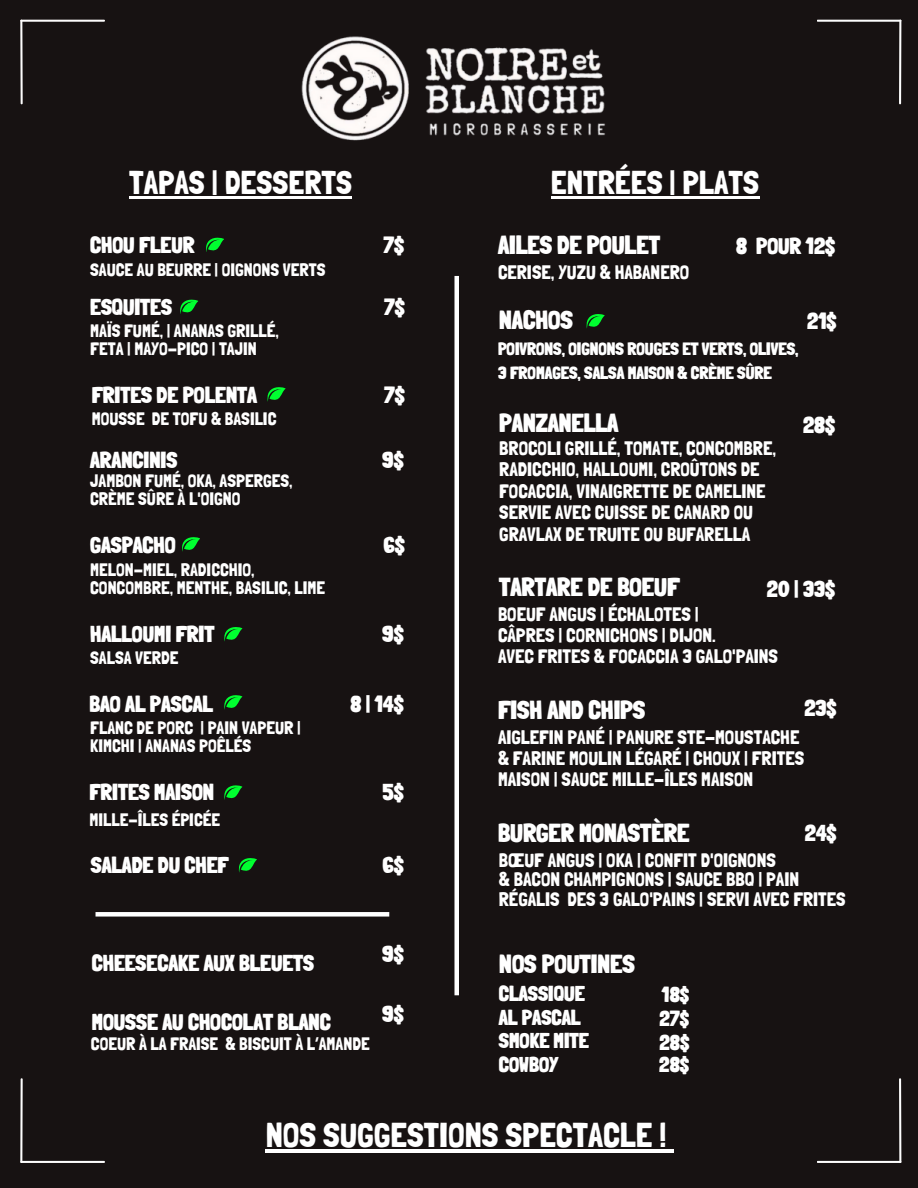
<style>
.page{position:relative;width:918px;height:1188px;background:#171212}
.page>*{position:absolute;margin:0;border:0;box-sizing:border-box;transform-origin:0 0}
.t1{font:34.5px "Londrina Solid";color:#fff}
.t2{font:33px "Londrina Solid";color:#fff}
.t3{font:900 25.5px "Londrina Solid";color:#fff}
.t4{font:900 22.5px "Londrina Solid";color:#fff}
.t5{font:900 21px/23.7px "Londrina Solid";color:#fff}
.t6{font:19.5px/21.3px "Londrina Solid";color:#fff}
.t7{font:18px/18px "Londrina Solid";color:#fff}
.t8{font:900 17.4px "Londrina Solid";color:#fff}
</style>
<div class="page">
<svg style="left:267px;top:387px;width:18px;height:15px"></svg>
<div style="left:454px;top:276px;width:5px;height:719px;background:#fff"></div>
<hr style="left:817px;top:20px;width:84px;height:2px;background:#fff">
<hr style="left:899px;top:20px;width:2px;height:84px;background:#fff">
<hr style="left:21px;top:20px;width:84px;height:2px;background:#fffefe">
<hr style="left:21px;top:20px;width:2px;height:84px;background:#fffefe">
<hr style="left:21px;top:1161px;width:84px;height:2px;background:#fff">
<hr style="left:21px;top:1079px;width:2px;height:84px;background:#fff">
<svg style="left:182px;top:537px;width:18px;height:15px"></svg>
<svg style="left:224px;top:695px;width:18px;height:15px"></svg>
<svg style="left:224px;top:785px;width:18px;height:15px"></svg>
<svg style="left:239px;top:858px;width:18px;height:15px"></svg>
<svg style="left:586px;top:314px;width:18px;height:15px"></svg>
<svg style="left:224px;top:627px;width:18px;height:15px"></svg>
<hr style="left:551px;top:197px;width:208px;height:2px;background:#fff">
<img style="left:301px;top:36px;width:304px;height:105px">
<hr style="left:129px;top:197px;width:223px;height:2px;background:#fff">
<svg style="left:180px;top:299px;width:18px;height:15px"></svg>
<svg style="left:206px;top:237px;width:18px;height:15px"></svg>
<div style="left:96px;top:912px;width:293px;height:5px;background:#fff"></div>
<hr style="left:817px;top:1161px;width:84px;height:2px;background:#fff">
<hr style="left:899px;top:1079px;width:2px;height:84px;background:#fff">
<hr style="left:266px;top:1149px;width:401px;height:3px;background:#fff">
<svg style="left:667px;top:1149px;width:7px;height:3px"></svg>
<h4 class="t2" style="left:129px;top:163px;width:224px">TAPAS | DESSERTS</h4>
<h1 class="t4" style="left:90px;top:232px;width:106px">CHOU FLEUR</h1>
<h4 class="t4" style="left:383px;top:232px;width:22px">7$</h4>
<h3 class="t2" style="left:551px;top:163px;width:210px">ENTRÉES | PLATS</h3>
<h3 class="t3" style="left:498px;top:230px;width:163px">AILES DE POULET</h3>
<h3 class="t4" style="left:736px;top:233px;width:101px">8 POUR 12$</h3>
<p class="t7" style="left:90px;top:261px;width:237px">SAUCE AU BEURRE | OIGNONS VERTS</p>
<p class="t6" style="left:498px;top:262px;width:193px">CERISE, YUZU &amp; HABANERO</p>
<h3 class="t4" style="left:90px;top:294px;width:83px">ESQUITES</h3>
<h1 class="t7" style="left:90px;top:322px;width:190px">MAÏS FUMÉ, | ANANAS GRILLÉ,<br>FETA | MAYO-PICO | TAJIN</h1>
<h3 class="t4" style="left:384px;top:294px;width:22px">7$</h3>
<p class="t3" style="left:499px;top:305px;width:75px">NACHOS</p>
<h3 class="t8" style="left:498px;top:339px;width:302px">POIVRONS, OIGNONS ROUGES ET VERTS, OLIVES,</h3>
<h4 class="t8" style="left:498px;top:363px;width:275px">3 FROMAGES, SALSA MAISON &amp; CRÈME SÛRE</h4>
<p class="t4" style="left:807px;top:308px;width:31px">21$</p>
<h3 class="t4" style="left:92px;top:381px;width:167px">FRITES DE POLENTA</h3>
<p class="t7" style="left:92px;top:409px;width:186px">MOUSSE DE TOFU &amp; BASILIC</p>
<p class="t4" style="left:90px;top:447px;width:89px">ARANCINIS</p>
<h4 class="t7" style="left:90px;top:472px;width:204px">JAMBON FUMÉ, OKA, ASPERGES,<br>CRÈME SÛRE À L'OIGNO</h4>
<p class="t4" style="left:90px;top:532px;width:87px">GASPACHO</p>
<h4 class="t7" style="left:90px;top:561px;width:236px">MELON-MIEL, RADICCHIO,<br>CONCOMBRE, MENTHE, BASILIC, LIME</h4>
<h3 class="t4" style="left:90px;top:621px;width:126px">HALLOUMI FRIT</h3>
<h3 class="t7" style="left:90px;top:649px;width:90px">SALSA VERDE</h3>
<p class="t4" style="left:89px;top:691px;width:125px">BAO AL PASCAL</p>
<h4 class="t7" style="left:90px;top:719px;width:212px">FLANC DE PORC | PAIN VAPEUR |<br>KIMCHI | ANANAS POÊLÉS</h4>
<h3 class="t4" style="left:89px;top:779px;width:126px">FRITES MAISON</h3>
<h3 class="t7" style="left:89px;top:810px;width:132px">MILLE-ÎLES ÉPICÉE</h3>
<h3 class="t4" style="left:91px;top:852px;width:139px">SALADE DU CHEF</h3>
<h3 class="t4" style="left:384px;top:381px;width:22px">7$</h3>
<p class="t4" style="left:382px;top:447px;width:23px">9$</p>
<h4 class="t4" style="left:383px;top:532px;width:23px">6$</h4>
<h3 class="t4" style="left:382px;top:621px;width:23px">9$</h3>
<h3 class="t4" style="left:350px;top:691px;width:55px">8 | 14$</h3>
<p class="t4" style="left:382px;top:779px;width:23px">5$</p>
<h4 class="t4" style="left:382px;top:852px;width:23px">6$</h4>
<h3 class="t4" style="left:92px;top:949px;width:224px">CHEESECAKE AUX BLEUETS</h3>
<h2 class="t4" style="left:382px;top:940px;width:23px">9$</h2>
<h3 class="t4" style="left:92px;top:1009px;width:240px">MOUSSE AU CHOCOLAT BLANC</h3>
<h4 class="t4" style="left:382px;top:1001px;width:23px">9$</h4>
<h2 class="t7" style="left:91px;top:1035px;width:280px">COEUR À LA FRAISE &amp; BISCUIT À L’AMANDE</h2>
<h4 class="t3" style="left:499px;top:408px;width:121px">PANZANELLA</h4>
<h3 class="t6" style="left:499px;top:437px;width:278px">BROCOLI GRILLÉ, TOMATE, CONCOMBRE, RADICCHIO, HALLOUMI, CROÛTONS DE FOCACCIA, VINAIGRETTE DE CAMELINE SERVIE AVEC CUISSE DE CANARD OU GRAVLAX DE TRUITE OU BUFARELLA</h3>
<h3 class="t4" style="left:803px;top:411px;width:34px">28$</h3>
<p class="t3" style="left:499px;top:572px;width:182px">TARTARE DE BOEUF</p>
<h3 class="t4" style="left:767px;top:576px;width:70px">20 | 33$</h3>
<h3 class="t6" style="left:498px;top:603px;width:282px">BOEUF ANGUS | ÉCHALOTES |<br>CÂPRES | CORNICHONS | DIJON.<br>AVEC FRITES &amp; FOCACCIA 3 GALO'PAINS</h3>
<h3 class="t4" style="left:804px;top:695px;width:34px">23$</h3>
<h4 class="t3" style="left:498px;top:695px;width:149px">FISH AND CHIPS</h4>
<h3 class="t6" style="left:498px;top:726px;width:308px">AIGLEFIN PANÉ | PANURE STE-MOUSTACHE &amp; FARINE MOULIN LÉGARÉ | CHOUX | FRITES<br>MAISON | SAUCE MILLE-ÎLES MAISON</h3>
<h3 class="t3" style="left:498px;top:818px;width:193px">BURGER MONASTÈRE</h3>
<h2 class="t6" style="left:499px;top:851px;width:348px;line-height:19.2px">BŒUF ANGUS | OKA | CONFIT D'OIGNONS<br>&amp; BACON CHAMPIGNONS | SAUCE BBQ | PAIN<br>RÉGALIS DES 3 GALO'PAINS | SERVI AVEC FRITES</h2>
<h4 class="t4" style="left:805px;top:820px;width:33px">24$</h4>
<h2 class="t3" style="left:499px;top:949px;width:137px">NOS POUTINES</h2>
<p class="t5" style="left:499px;top:982px;width:92px">CLASSIQUE<br>AL PASCAL<br>SMOKE MITE<br>COWBOY</p>
<h3 class="t5" style="left:662px;top:983px;width:29px">18$</h3>
<p class="t5" style="left:660px;top:1007px;width:31px">27$</p>
<p class="t5" style="left:660px;top:1030px;width:32px">28$</p>
<h2 class="t5" style="left:659px;top:1053px;width:32px">28$</h2>
<h3 class="t1" style="left:266px;top:1114px;width:403px">NOS SUGGESTIONS SPECTACLE !</h3>
</div>
